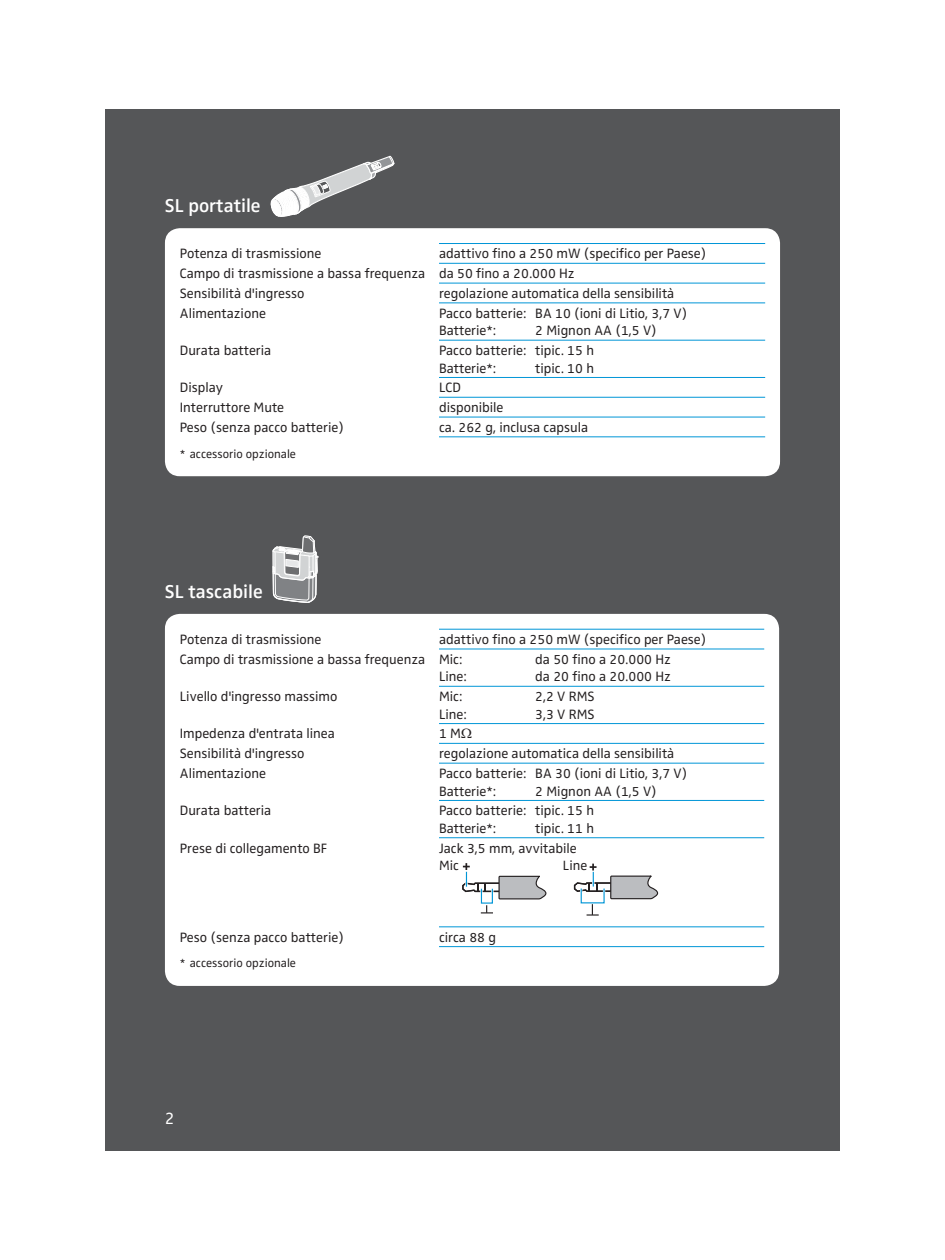
<style>
.page{position:relative;width:945px;height:1260px;background:#fff}
.page>*{position:absolute;margin:0;border:0;box-sizing:border-box;transform-origin:0 0}
.t1{font:600 19.25px "Sennheiser";color:#fff}
.t2{font:17.5px "Sennheiser";color:#fff}
.t3{font:14px/17.5px "Sennheiser";color:#231f20}
.t4{font:13.83px "Sennheiser";color:#231f20}
.t5{font:12.25px "Sennheiser";color:#231f20}
</style>
<div class="page">
<div style="left:105px;top:109px;width:735px;height:1042px;background:#555658"></div>
<svg style="left:270px;top:156px;width:125px;height:61px"></svg>
<div style="left:165px;top:228px;width:615px;height:248px;background:#fff;border-radius:15px"></div>
<hr style="left:439px;top:243px;width:326px;height:1px;background:#0096d7">
<hr style="left:439px;top:263px;width:326px;height:1px;background:#0096d7">
<hr style="left:439px;top:283px;width:326px;height:1px;background:#0096d7">
<hr style="left:439px;top:302px;width:326px;height:1px;background:#0096d7">
<hr style="left:439px;top:340px;width:326px;height:1px;background:#0096d7">
<hr style="left:439px;top:377px;width:326px;height:1px;background:#0096d7">
<hr style="left:439px;top:397px;width:326px;height:1px;background:#0096d7">
<hr style="left:439px;top:417px;width:326px;height:1px;background:#0096d7">
<hr style="left:439px;top:436px;width:326px;height:1px;background:#0096d7">
<svg style="left:272px;top:535px;width:47px;height:68px"></svg>
<div style="left:165px;top:614px;width:614px;height:372px;background:#fff;border-radius:15px"></div>
<hr style="left:439px;top:629px;width:325px;height:1px;background:#0096d7">
<hr style="left:439px;top:649px;width:325px;height:1px;background:#0096d7">
<hr style="left:439px;top:686px;width:325px;height:1px;background:#0096d7">
<hr style="left:439px;top:723px;width:325px;height:1px;background:#0096d7">
<hr style="left:439px;top:743px;width:325px;height:1px;background:#0096d7">
<hr style="left:439px;top:763px;width:325px;height:1px;background:#0096d7">
<hr style="left:439px;top:800px;width:325px;height:1px;background:#0096d7">
<hr style="left:439px;top:837px;width:325px;height:1px;background:#0096d7">
<hr style="left:439px;top:926px;width:325px;height:1px;background:#0096d7">
<hr style="left:439px;top:946px;width:325px;height:1px;background:#0096d7">
<svg style="left:573px;top:864px;width:86px;height:52px"></svg>
<div style="left:580px;top:887px;width:25px;height:17px;border:2px solid #fff"></div>
<svg style="left:462px;top:863px;width:85px;height:50px"></svg>
<div style="left:480px;top:888px;width:14px;height:16px;border:2px solid #fff"></div>
<div style="left:481px;top:888px;width:12px;height:16px;border:1px solid #0096d7"></div>
<h1 class="t1" style="left:165px;top:198px;width:97px">SL portatile</h1>
<p class="t3" style="left:180px;top:246px;width:143px">Potenza di trasmissione</p>
<p class="t3" style="left:180px;top:245px;width:528px;line-height:19.8px;text-indent:259px">adattivo fino a 250 mW (specifico per Paese)<br>Campo di trasmissione a bassa frequenza da 50 fino a 20.000 Hz<br>Sensibilità d'ingresso</p>
<p class="t3" style="left:439px;top:286px;width:237px">regolazione automatica della sensibilità</p>
<p class="t3" style="left:180px;top:306px;width:88px">Alimentazione</p>
<p class="t3" style="left:439px;top:306px;width:250px">Pacco batterie: BA 10 (ioni di Litio, 3,7 V)<br>Batterie*:</p>
<p class="t3" style="left:535px;top:323px;width:123px">2 Mignon AA (1,5 V)</p>
<p class="t3" style="left:180px;top:343px;width:93px">Durata batteria</p>
<p class="t3" style="left:439px;top:343px;width:156px">Pacco batterie: tipic. 15 h<br>Batterie*:</p>
<p class="t3" style="left:535px;top:360px;width:60px">tipic. 10 h</p>
<p class="t3" style="left:180px;top:380px;width:45px">Display</p>
<p class="t3" style="left:439px;top:380px;width:23px">LCD</p>
<p class="t3" style="left:180px;top:400px;width:106px">Interruttore Mute</p>
<p class="t3" style="left:439px;top:400px;width:66px">disponibile</p>
<p class="t3" style="left:180px;top:420px;width:166px">Peso (senza pacco batterie)</p>
<p class="t3" style="left:439px;top:420px;width:151px">ca. 262 g, inclusa capsula</p>
<p class="t5" style="left:180px;top:449px;width:118px">* accessorio opzionale</p>
<h1 class="t1" style="left:165px;top:584px;width:99px">SL tascabile</h1>
<p class="t3" style="left:180px;top:632px;width:143px">Potenza di trasmissione</p>
<p class="t3" style="left:180px;top:631px;width:528px;line-height:19.8px;text-indent:259px">adattivo fino a 250 mW (specifico per Paese)<br>Campo di trasmissione a bassa frequenza Mic:</p>
<p class="t3" style="left:535px;top:652px;width:137px">da 50 fino a 20.000 Hz</p>
<p class="t3" style="left:439px;top:669px;width:29px">Line:</p>
<p class="t3" style="left:535px;top:669px;width:137px">da 20 fino a 20.000 Hz</p>
<p class="t3" style="left:180px;top:689px;width:159px">Livello d'ingresso massimo</p>
<p class="t3" style="left:439px;top:689px;width:25px">Mic:</p>
<p class="t3" style="left:535px;top:689px;width:61px">2,2 V RMS</p>
<p class="t3" style="left:439px;top:706px;width:29px">Line:</p>
<p class="t3" style="left:535px;top:706px;width:61px">3,3 V RMS</p>
<p class="t3" style="left:180px;top:726px;width:157px">Impedenza d'entrata linea</p>
<p class="t3" style="left:439px;top:726px;width:24px">1 M</p>
<p class="t3" style="left:180px;top:746px;width:126px">Sensibilità d'ingresso</p>
<p class="t3" style="left:439px;top:746px;width:237px">regolazione automatica della sensibilità</p>
<p class="t3" style="left:180px;top:766px;width:88px">Alimentazione</p>
<p class="t3" style="left:439px;top:766px;width:250px">Pacco batterie: BA 30 (ioni di Litio, 3,7 V)<br>Batterie*:</p>
<p class="t3" style="left:535px;top:783px;width:123px">2 Mignon AA (1,5 V)</p>
<p class="t3" style="left:180px;top:803px;width:93px">Durata batteria</p>
<p class="t3" style="left:439px;top:803px;width:156px">Pacco batterie: tipic. 15 h<br>Batterie*:</p>
<p class="t3" style="left:535px;top:821px;width:60px">tipic. 11 h</p>
<p class="t3" style="left:180px;top:840px;width:149px">Prese di collegamento BF</p>
<p class="t3" style="left:439px;top:840px;width:139px">Jack 3,5 mm, avvitabile</p>
<p class="t4" style="left:439px;top:860px;width:21px">Mic</p>
<p class="t4" style="left:563px;top:860px;width:26px">Line</p>
<p class="t3" style="left:180px;top:930px;width:166px">Peso (senza pacco batterie)</p>
<p class="t3" style="left:439px;top:930px;width:59px">circa 88 g</p>
<p class="t5" style="left:180px;top:959px;width:118px">* accessorio opzionale</p>
<p class="t2" style="left:165px;top:1111px;width:11px">2</p>
</div>
